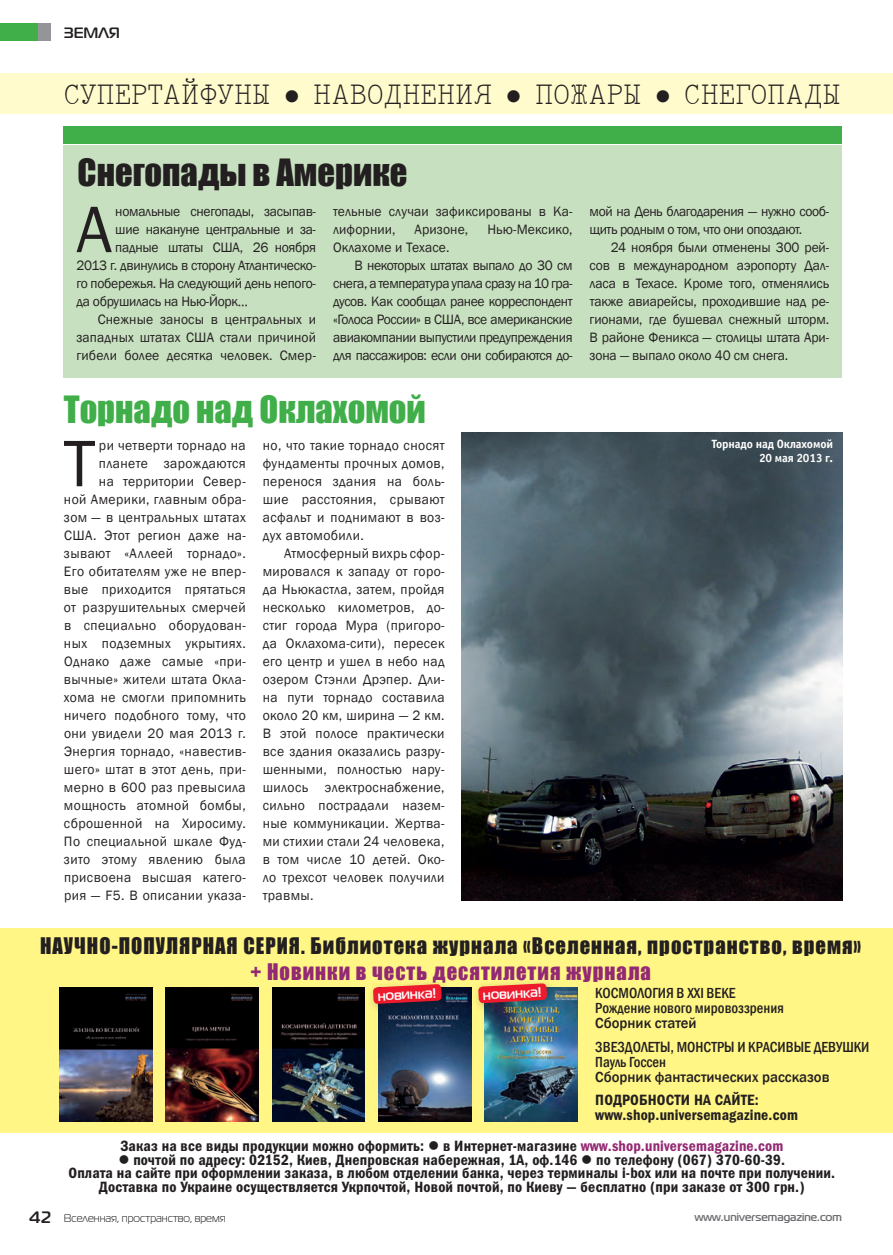
<style>
.page{position:relative;width:893px;height:1255px;background:#fff}
.page>*{position:absolute;margin:0;border:0;box-sizing:border-box;transform-origin:0 0}
.t1{font:67.95px "Franklin Gothic";color:#231f20}
.t2{font:34.5px "Impact";color:#40ae49}
.t3{font:34.5px "Impact";color:#231f20}
.t4{font:27px "Type Writer Cyr Normal";color:#231f20}
.t5{font:21px/25.2px "Impact";letter-spacing:.05em;color:#231f20;text-align:center}
.t6{font:15px/13.5px "Franklin Gothic Demi Cond ITC";letter-spacing:.01em;color:#231f20;text-align:center}
.t7{font:500 condensed 15px/15px "Franklin Gothic";color:#231f20}
.t8{font:700 15px "Magistral C";color:#231f20}
.t9{font:13.95px/18px "Franklin Gothic";letter-spacing:.025em;color:#231f20;text-align:right}
.t10{font:13.95px "Franklin Gothic";letter-spacing:-.03em;color:#231f20}
.t11{font:13.95px "Franklin Gothic";letter-spacing:-.01em;color:#231f20}
.t12{font:13.95px "Franklin Gothic";letter-spacing:-.02em;color:#231f20}
.t13{font:700 13.8px "Magistral C";color:#fff}
.t14{font:700 12px/13.5px "Officina Sans C";letter-spacing:-.01em;color:#fff;text-align:right}
.t15{font:11.25px "Magistral C";color:#231f20}
.t16{font:700 11.25px "Magistral C";letter-spacing:.01em;color:#6c6d70}
.s1{color:#932972}
.s2{font-stretch:normal}
.s3{font-weight:700;font-size:16.5px}
</style>
<div class="page">
<div style="left:0;top:23px;width:38px;height:17px;background:#40ae49"></div>
<div style="left:38px;top:23px;width:13px;height:17px;background:#939598"></div>
<div style="left:0;top:73px;width:893px;height:41px;background:#fffbcc"></div>
<div style="left:0;top:928px;width:893px;height:204px;background:#fff685"></div>
<img style="left:60px;top:987px;width:92px;height:134px">
<img style="left:166px;top:987px;width:92px;height:134px">
<img style="left:272px;top:987px;width:93px;height:134px">
<img style="left:378px;top:987px;width:93px;height:134px">
<img style="left:485px;top:987px;width:92px;height:134px">
<div style="left:367px;top:979px;width:85px;height:35px;background:#231f20;opacity:.3"></div>
<svg style="left:373px;top:983px;width:69px;height:21px"></svg>
<div style="left:472px;top:978px;width:85px;height:35px;background:#231f20;opacity:.3"></div>
<svg style="left:478px;top:983px;width:69px;height:20px"></svg>
<img style="left:461px;top:433px;width:381px;height:467px">
<div style="left:64px;top:145px;width:778px;height:232px;background:#c7e0bf"></div>
<div style="left:64px;top:126px;width:778px;height:18px;background:#40ae49"></div>
<p class="t8" style="left:64px;top:24px;width:58px">земля</p>
<p class="t4" style="left:64px;top:78px;width:779px">СУПЕРТАЙФУНЫ ● НАВОДНЕНИЯ ● ПОЖАРЫ ● СНЕГОПАДЫ</p>
<p class="t3" style="left:78px;top:146px;width:331px">Снегопады в Америке</p>
<p class="t1" style="left:76px;top:187px;width:37px">А</p>
<p class="t12" style="left:115px;top:203px;width:202px">номальные снегопады, засыпав-</p>
<p class="t12" style="left:115px;top:221px;width:202px">шие накануне центральные и за-</p>
<p class="t12" style="left:115px;top:239px;width:202px">падные штаты США, 26 ноября</p>
<p class="t12" style="left:77px;top:257px;width:241px">2013 г. двинулись в сторону Атлантическо-</p>
<p class="t12" style="left:77px;top:275px;width:241px">го побережья. На следующий день непого-</p>
<p class="t12" style="left:77px;top:293px;width:173px">да обрушилась на Нью-Йорк…</p>
<p class="t9" style="left:98px;top:311px;width:220px">Снежные заносы в центральных и</p>
<p class="t9" style="left:77px;top:329px;width:241px">западных штатах США стали причиной</p>
<p class="t9" style="left:77px;top:347px;width:241px">гибели более десятка человек. Смер-</p>
<p class="t9" style="left:333px;top:203px;width:241px;text-align:left">тельные случаи зафиксированы в Ка&shy;лифорнии,</p>
<p class="t9" style="left:415px;top:221px;width:55px">Аризоне,</p>
<p class="t9" style="left:487px;top:221px;width:87px">Нью-Мексико,</p>
<p class="t9" style="left:333px;top:239px;width:118px">Оклахоме и Техасе.</p>
<p class="t10" style="left:354px;top:257px;width:220px">В некоторых штатах выпало до 30 см</p>
<p class="t10" style="left:333px;top:275px;width:241px">снега, а температура упала сразу на 10 гра-</p>
<p class="t10" style="left:333px;top:293px;width:241px">дусов. Как сообщал ранее корреспондент</p>
<p class="t10" style="left:333px;top:311px;width:241px">«Голоса России» в США, все американские</p>
<p class="t10" style="left:333px;top:329px;width:241px">авиакомпании выпустили предупреждения</p>
<p class="t10" style="left:333px;top:347px;width:241px">для пассажиров: если они собираются до-</p>
<p class="t2" style="left:64px;top:382px;width:364px">Торнадо над Оклахомой</p>
<p class="t1" style="left:63px;top:421px;width:34px">Т</p>
<p class="t9" style="left:64px;top:437px;width:183px">ри четверти торнадо на планете зарождаются<br>на территории Север-<br>ной Америки, главным обра&shy;зом — в центральных штатах<br>США. Этот регион даже на&shy;зывают «Аллеей торнадо».<br>Его обитателям уже не впер&shy;вые приходится прятаться от разрушительных смерчей в специально оборудован&shy;ных подземных укрытиях.<br>Однако даже самые «при&shy;вычные» жители штата Окла&shy;хома не смогли припомнить ничего подобного тому, что они увидели 20 мая 2013 г.<br>Энергия торнадо, «навестив&shy;шего» штат в этот день, при&shy;мерно в 600 раз превысила мощность атомной бомбы, сброшенной на Хиросиму.<br>По специальной шкале Фуд&shy;зито этому явлению была присвоена высшая катего&shy;рия — F5. В описании указа-</p>
<p class="t9" style="left:263px;top:437px;width:183px">но, что такие торнадо сносят</p>
<p class="t9" style="left:263px;top:455px;width:183px">фундаменты прочных домов,</p>
<p class="t9" style="left:263px;top:473px;width:183px">перенося здания на боль-</p>
<p class="t9" style="left:263px;top:491px;width:183px">шие расстояния, срывают</p>
<p class="t9" style="left:263px;top:509px;width:183px">асфальт и поднимают в воз-</p>
<p class="t9" style="left:263px;top:527px;width:103px">дух автомобили.</p>
<p class="t9" style="left:284px;top:545px;width:162px">Атмосферный вихрь сфор-</p>
<p class="t9" style="left:263px;top:563px;width:183px">мировался к западу от горо-</p>
<p class="t9" style="left:263px;top:581px;width:183px">да Ньюкастла, затем, пройдя</p>
<p class="t9" style="left:263px;top:599px;width:183px">несколько километров, до-</p>
<p class="t9" style="left:263px;top:617px;width:183px">стиг города Мура (пригоро-</p>
<p class="t9" style="left:263px;top:635px;width:183px">да Оклахома-сити), пересек</p>
<p class="t9" style="left:263px;top:653px;width:183px">его центр и ушел в небо над</p>
<p class="t9" style="left:263px;top:671px;width:183px">озером Стэнли Дрэпер. Дли-</p>
<p class="t9" style="left:263px;top:689px;width:183px">на пути торнадо составила</p>
<p class="t9" style="left:263px;top:707px;width:183px">около 20 км, ширина — 2 км.</p>
<p class="t9" style="left:263px;top:725px;width:183px">В этой полосе практически</p>
<p class="t9" style="left:263px;top:743px;width:183px">все здания оказались разру-</p>
<p class="t9" style="left:263px;top:761px;width:183px">шенными, полностью нару-</p>
<p class="t9" style="left:263px;top:779px;width:183px">шилось электроснабжение,</p>
<p class="t9" style="left:263px;top:797px;width:183px">сильно пострадали назем-</p>
<p class="t9" style="left:263px;top:815px;width:183px">ные коммуникации. Жертва-</p>
<p class="t9" style="left:263px;top:833px;width:183px">ми стихии стали 24 человека,</p>
<p class="t9" style="left:263px;top:851px;width:183px">в том числе 10 детей. Око-</p>
<p class="t9" style="left:263px;top:869px;width:183px">ло трехсот человек получили</p>
<p class="t9" style="left:263px;top:887px;width:52px">травмы.</p>
<p class="t10" style="left:590px;top:203px;width:241px">мой на День благодарения — нужно сооб-</p>
<p class="t10" style="left:590px;top:221px;width:214px">щить родным о том, что они опоздают.</p>
<p class="t11" style="left:611px;top:239px;width:220px">24 ноября были отменены 300 рей-</p>
<p class="t11" style="left:590px;top:257px;width:241px">сов в международном аэропорту Дал-</p>
<p class="t11" style="left:590px;top:275px;width:241px">ласа в Техасе. Кроме того, отменялись</p>
<p class="t11" style="left:590px;top:293px;width:241px">также авиарейсы, проходившие над ре-</p>
<p class="t11" style="left:590px;top:311px;width:241px">гионами, где бушевал снежный шторм.</p>
<p class="t11" style="left:590px;top:329px;width:241px">В районе Феникса — столицы штата Ари-</p>
<p class="t11" style="left:590px;top:347px;width:200px">зона — выпало около 40 см снега.</p>
<p class="t14" style="left:712px;top:437px;width:123px">Торнадо над Оклахомой<br>20 мая 2013 г.</p>
<p class="t5" style="left:40px;top:932px;width:823px">НАУЧНО-ПОПУЛЯРНАЯ СЕРИЯ. Библиотека журнала «Вселенная, пространство, время» <span class="s1">+ Новинки в честь десятилетия журнала</span></p>
<p class="t7" style="left:595px;top:985px;width:190px">КОСМОЛОГИЯ В XXI ВЕКЕ<br>Рождение нового мировоззрения<br><span class="s2">Сборник статей</span></p>
<p class="t7" style="left:595px;top:1039px;width:276px">ЗВЕЗДОЛЕТЫ, МОНСТРЫ И КРАСИВЫЕ ДЕВУШКИ<br>Пауль Госсен<br><span class="s2">Сборник фантастических рассказов</span></p>
<p class="t6" style="left:595px;top:1092px;width:204px;line-height:15px;text-align:left">ПОДРОБНОСТИ НА САЙТЕ: www.shop.universemagazine.com</p>
<p class="t13" style="left:377px;top:987px;width:60px;rotate:-3deg">новинка!</p>
<p class="t13" style="left:483px;top:986px;width:60px;rotate:-3deg">новинка!</p>
<p class="t6" style="left:120px;top:1139px;width:664px">Заказ на все виды продукции можно оформить: ● в Интернет-магазине <span class="s1">www.shop.universemagazine.com</span></p>
<p class="t6" style="left:68px;top:1152px;width:768px">● почтой по адресу: 02152, Киев, Днепровская набережная, 1А, оф.146 ● по телефону (067) 370-60-39.<br>Оплата на сайте при оформлении заказа, в любом отделении банка, через терминалы i-box или на почте при получении.<br>Доставка по Украине осуществляется Укрпочтой, Новой почтой, по Киеву — бесплатно (при заказе от 300 грн.)</p>
<p class="t15" style="left:29px;top:1211px;width:198px"><span class="s3">42</span> Вселенная, пространство, время</p>
<p class="t16" style="left:695px;top:1210px;width:149px">www.universemagazine.com</p>
</div>
